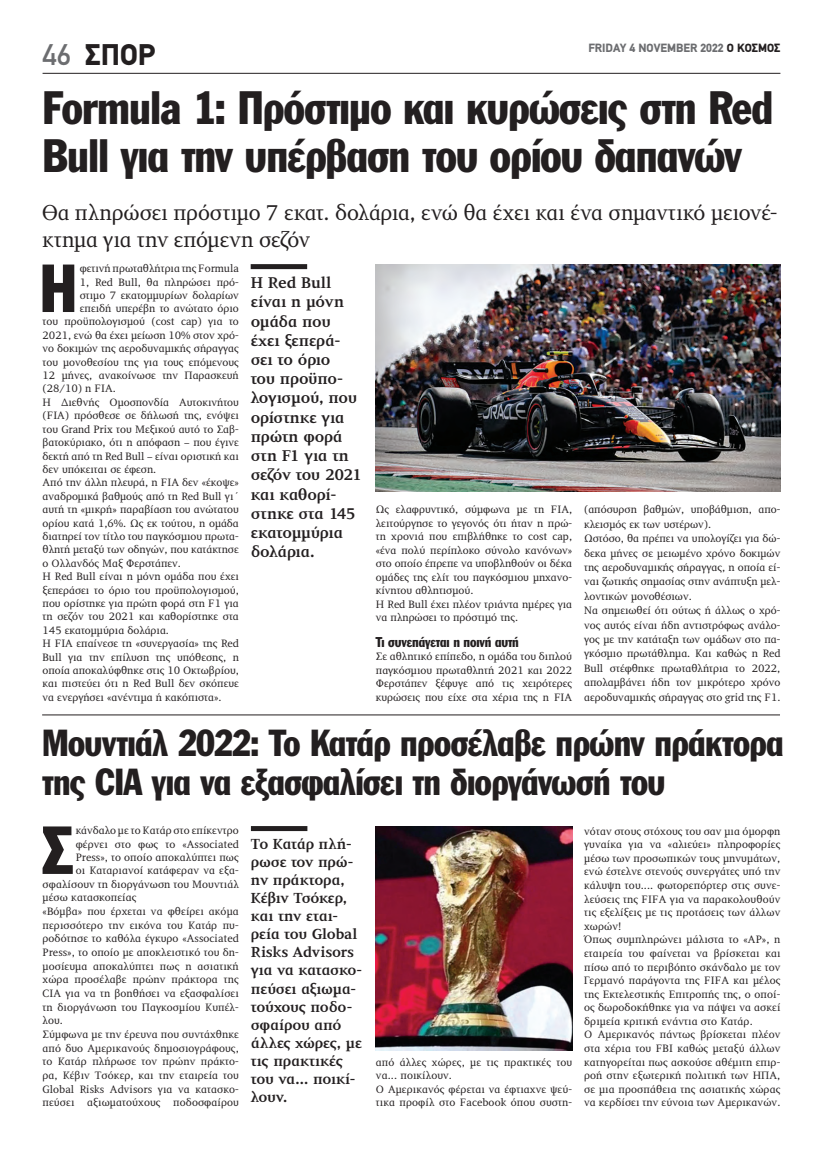
<style>
.page{position:relative;width:823px;height:1149px;background:#fff}
.page>*{position:absolute;margin:0;border:0;box-sizing:border-box;transform-origin:0 0}
.t1{font:66.6px "Franklin Gothic Greek Cond";color:#231f20}
.t2{font:46px/48px "Franklin Gothic Greek Cond";letter-spacing:-.015em;color:#231f20}
.t3{font:37px/39px "Franklin Gothic Greek Cond";letter-spacing:-.015em;color:#231f20}
.t4{font:900 30px "PF Din Text";color:#231f20}
.t5{font:22px/26.4px "PF Diplomat";letter-spacing:-.005em;color:#231f20}
.t6{font:700 16px/19.2px "PF Diplomat";letter-spacing:-.02em;color:#231f20}
.t7{font:700 15px/18px "PF Diplomat";letter-spacing:-.015em;color:#231f20}
.t8{font:14px "Franklin Gothic Greek Cond";letter-spacing:-.01em;color:#231f20}
.t9{font:900 12px "PF Din Text";color:#6c6d70}
.t10{font:11px/13.6px "PF Diplomat";color:#231f20}
.s1{font-weight:500;color:#6c6d70}
.s2{color:#231f20}
</style>
<div class="page">
<hr style="left:43px;top:73px;width:737px;height:1px;background:#231f20">
<svg style="left:251px;top:826px;width:56px;height:4px"></svg>
<div style="left:250px;top:264px;width:57px;height:5px;background:#231f20"></div>
<img style="left:375px;top:264px;width:404px;height:227px">
<img style="left:375px;top:826px;width:197px;height:223px">
<hr style="left:42px;top:714px;width:737px;height:1px;background:#231f20">
<h3 class="t4" style="left:43px;top:37px;width:114px"><span class="s1">46</span> ΣΠΟΡ</h3>
<p class="t9" style="left:588px;top:40px;width:193px">FRIDAY 4 NOVEMBER 2022 <span class="s2">Ο ΚΟΣΜΟΣ</span></p>
<h2 class="t2" style="left:43px;top:83px;width:732px">Formula 1: Πρόστιμο και κυρώσεις στη Red<br>Bull για την υπέρβαση του ορίου δαπανών</h2>
<h3 class="t5" style="left:43px;top:200px;width:735px">Θα πληρώσει πρόστιμο 7 εκατ. δολάρια, ενώ θα έχει και ένα σημαντικό μειονέ&shy;κτημα για την επόμενη σεζόν</h3>
<h1 class="t1" style="left:40px;top:250px;width:39px">Η</h1>
<p class="t10" style="left:80px;top:262px;width:160px">φετινή πρωταθλήτρια της Formula</p>
<p class="t10" style="left:80px;top:275px;width:160px">1, Red Bull, θα πληρώσει πρό-</p>
<p class="t10" style="left:80px;top:288px;width:160px">στιμο 7 εκατομμυρίων δολαρίων</p>
<p class="t10" style="left:80px;top:302px;width:160px">επειδή υπερέβη το ανώτατο όριο</p>
<p class="t10" style="left:43px;top:315px;width:198px">του προϋπολογισμού (cost cap) για το</p>
<p class="t10" style="left:43px;top:328px;width:198px">2021, ενώ θα έχει μείωση 10% στον χρό-</p>
<p class="t10" style="left:43px;top:342px;width:198px">νο δοκιμών της αεροδυναμικής σήραγγας</p>
<p class="t10" style="left:43px;top:355px;width:198px">του μονοθεσίου της για τους επόμενους</p>
<p class="t10" style="left:43px;top:369px;width:198px">12 μήνες, ανακοίνωσε την Παρασκευή</p>
<p class="t10" style="left:43px;top:382px;width:75px">(28/10) η FIA.</p>
<p class="t10" style="left:43px;top:395px;width:198px">Η Διεθνής Ομοσπονδία Αυτοκινήτου</p>
<p class="t10" style="left:43px;top:409px;width:198px">(FIA) πρόσθεσε σε δήλωσή της, ενόψει</p>
<p class="t10" style="left:43px;top:422px;width:198px">του Grand Prix του Μεξικού αυτό το Σαβ-</p>
<p class="t10" style="left:43px;top:436px;width:198px">βατοκύριακο, ότι η απόφαση – που έγινε</p>
<p class="t10" style="left:43px;top:449px;width:198px">δεκτή από τη Red Bull – είναι οριστική και</p>
<p class="t10" style="left:43px;top:462px;width:115px">δεν υπόκειται σε έφεση.</p>
<p class="t10" style="left:43px;top:476px;width:198px">Από την άλλη πλευρά, η FIA δεν «έκοψε»</p>
<p class="t10" style="left:43px;top:489px;width:198px">αναδρομικά βαθμούς από τη Red Bull γι΄</p>
<p class="t10" style="left:43px;top:503px;width:198px">αυτή τη «μικρή» παραβίαση του ανώτατου</p>
<p class="t10" style="left:43px;top:516px;width:198px">ορίου κατά 1,6%. Ως εκ τούτου, η ομάδα</p>
<p class="t10" style="left:43px;top:529px;width:198px">διατηρεί τον τίτλο του παγκόσμιου πρωτα-</p>
<p class="t10" style="left:43px;top:543px;width:198px">θλητή μεταξύ των οδηγών, που κατάκτησε</p>
<p class="t10" style="left:43px;top:556px;width:140px">ο Ολλανδός Μαξ Φερστάπεν.</p>
<p class="t10" style="left:43px;top:570px;width:198px">Η Red Bull είναι η μόνη ομάδα που έχει</p>
<p class="t10" style="left:43px;top:583px;width:198px">ξεπεράσει το όριο του προϋπολογισμού,</p>
<p class="t10" style="left:43px;top:596px;width:198px">που ορίστηκε για πρώτη φορά στη F1 για</p>
<p class="t10" style="left:43px;top:610px;width:198px">τη σεζόν του 2021 και καθορίστηκε στα</p>
<p class="t10" style="left:43px;top:623px;width:128px">145 εκατομμύρια δολάρια.</p>
<p class="t10" style="left:43px;top:637px;width:198px">Η FIA επαίνεσε τη «συνεργασία» της Red</p>
<p class="t10" style="left:43px;top:650px;width:198px">Bull για την επίλυση της υπόθεσης, η</p>
<p class="t10" style="left:43px;top:663px;width:198px">οποία αποκαλύφθηκε στις 10 Οκτωβρίου,</p>
<p class="t10" style="left:43px;top:677px;width:198px">και πιστεύει ότι η Red Bull δεν σκόπευε</p>
<p class="t10" style="left:43px;top:690px;width:180px">να ενεργήσει «ανέντιμα ή κακόπιστα».</p>
<h3 class="t6" style="left:250px;top:273px;width:113px">Η Red Bull είναι η μόνη ομάδα που έχει ξεπερά&shy;σει το όριο<br>του προϋπο&shy;λογισμού, που ορίστηκε για πρώτη φορά στη F1 για τη σεζόν του 2021 και καθορί&shy;στηκε στα 145 εκατομμύρια δολάρια.</h3>
<p class="t10" style="left:375px;top:503px;width:198px">Ως ελαφρυντικό, σύμφωνα με τη FIA, λειτούργησε το γεγονός ότι ήταν η πρώ&shy;τη χρονιά που επιβλήθηκε το cost cap, «ένα πολύ περίπλοκο σύνολο κανόνων» στο οποίο έπρεπε να υποβληθούν οι δέκα ομάδες της ελίτ του παγκόσμιου μηχανο&shy;κίνητου αθλητισμού.<br>Η Red Bull έχει πλέον τριάντα ημέρες για να πληρώσει το πρόστιμό της.</p>
<p class="t8" style="left:375px;top:633px;width:144px">Tι συνεπάγεται η ποινή αυτή</p>
<p class="t10" style="left:375px;top:650px;width:198px;text-align:justify">Σε αθλητικό επίπεδο, η ομάδα του διπλού παγκόσμιου πρωταθλητή 2021 και 2022<br>Φερστάπεν ξέφυγε από τις χειρότερες κυρώσεις που είχε στα χέρια της η FIA</p>
<p class="t10" style="left:583px;top:502px;width:198px;line-height:14.4px">(απόσυρση βαθμών, υποβάθμιση, απο&shy;κλεισμός εκ των υστέρων).<br>Ωστόσο, θα πρέπει να υπολογίζει για δώ&shy;δεκα μήνες σε μειωμένο χρόνο δοκιμών της αεροδυναμικής σήραγγας, η οποία εί&shy;ναι ζωτικής σημασίας στην ανάπτυξη μελ&shy;λοντικών μονοθέσιων.<br>Να σημειωθεί ότι ούτως ή άλλως ο χρό&shy;νος αυτός είναι ήδη αντιστρόφως ανάλο&shy;γος με την κατάταξη των ομάδων στο πα&shy;γκόσμιο πρωτάθλημα. Και καθώς η Red Bull στέφθηκε πρωταθλήτρια το 2022, απολαμβάνει ήδη τον μικρότερο χρόνο αεροδυναμικής σήραγγας στο grid της F1.</p>
<h3 class="t3" style="left:42px;top:723px;width:742px">Μουντιάλ 2022: Το Κατάρ προσέλαβε πρώην πράκτορα της CIA για να εξασφαλίσει τη διοργάνωσή του</h3>
<h1 class="t1" style="left:43px;top:812px;width:32px">Σ</h1>
<p class="t10" style="left:76px;top:823px;width:164px">κάνδαλο με το Κατάρ στο επίκεντρο</p>
<p class="t10" style="left:76px;top:837px;width:164px">φέρνει στο φως το «Associated</p>
<p class="t10" style="left:76px;top:850px;width:164px">Press», το οποίο αποκαλύπτει πως</p>
<p class="t10" style="left:76px;top:863px;width:164px">οι Καταριανοί κατάφεραν να εξα-</p>
<p class="t10" style="left:43px;top:877px;width:198px">σφαλίσουν τη διοργάνωση του Μουντιάλ</p>
<p class="t10" style="left:43px;top:890px;width:95px">μέσω κατασκοπείας</p>
<p class="t10" style="left:43px;top:904px;width:198px">«Βόμβα» που έρχεται να φθείρει ακόμα</p>
<p class="t10" style="left:43px;top:918px;width:198px">περισσότερο την εικόνα του Κατάρ πυ-</p>
<p class="t10" style="left:43px;top:931px;width:198px">ροδότησε το καθόλα έγκυρο «Associated</p>
<p class="t10" style="left:43px;top:945px;width:198px">Press», το οποίο με αποκλειστικό του δη-</p>
<p class="t10" style="left:43px;top:959px;width:198px">μοσίευμα αποκαλύπτει πως η ασιατική</p>
<p class="t10" style="left:43px;top:972px;width:198px">χώρα προσέλαβε πρώην πράκτορα της</p>
<p class="t10" style="left:43px;top:986px;width:198px">CIA για να τη βοηθήσει να εξασφαλίσει</p>
<p class="t10" style="left:43px;top:1000px;width:198px">τη διοργάνωση του Παγκοσμίου Κυπέλ-</p>
<p class="t10" style="left:43px;top:1013px;width:22px">λου.</p>
<p class="t10" style="left:43px;top:1027px;width:198px">Σύμφωνα με την έρευνα που συντάχθηκε</p>
<p class="t10" style="left:43px;top:1041px;width:198px">από δυο Αμερικανούς δημοσιογράφους,</p>
<p class="t10" style="left:43px;top:1054px;width:198px">το Κατάρ πλήρωσε τον πρώην πράκτο-</p>
<p class="t10" style="left:43px;top:1068px;width:198px">ρα, Κέβιν Τσόκερ, και την εταιρεία του</p>
<p class="t10" style="left:43px;top:1082px;width:198px">Global Risks Advisors για να κατασκο-</p>
<p class="t10" style="left:43px;top:1095px;width:198px">πεύσει αξιωματούχους ποδοσφαίρου</p>
<h3 class="t7" style="left:251px;top:835px;width:113px">Το Κατάρ πλή&shy;ρωσε τον πρώ&shy;ην πράκτορα,<br>Κέβιν Τσόκερ, και την εται&shy;ρεία του Global<br>Risks Advisors για να κατασκο&shy;πεύσει αξιωμα&shy;τούχους ποδο&shy;σφαίρου από άλλες χώρες, με τις πρακτικές του να... ποικί&shy;λουν.</h3>
<p class="t10" style="left:583px;top:824px;width:198px">νόταν στους στόχους του σαν μια όμορφη γυναίκα για να «αλιεύει» πληροφορίες μέσω των προσωπικών τους μηνυμάτων, ενώ έστελνε στενούς συνεργάτες υπό την κάλυψη του.... φωτορεπόρτερ στις συνε&shy;λεύσεις της FIFA για να παρακολουθούν τις εξελίξεις με τις προτάσεις των άλλων χωρών!<br>Όπως συμπληρώνει μάλιστα το «AP», η εταιρεία του φαίνεται να βρίσκεται και πίσω από το περιβόητο σκάνδαλο με τον Γερμανό παράγοντα της FIFA και μέλος της Εκτελεστικής Επιτροπής της, ο οποί&shy;ος δωροδοκήθηκε για να πάψει να ασκεί δριμεία κριτική ενάντια στο Κατάρ.<br>Ο Αμερικανός πάντως βρίσκεται πλέον στα χέρια του FBI καθώς μεταξύ άλλων κατηγορείται πως ασκούσε αθέμιτη επιρ&shy;ροή στην εξωτερική πολιτική των ΗΠΑ, σε μια προσπάθεια της ασιατικής χώρας να κερδίσει την εύνοια των Αμερικανών.</p>
<p class="t10" style="left:375px;top:1055px;width:198px">από άλλες χώρες, με τις πρακτικές του να... ποικίλουν.<br>Ο Αμερικανός φέρεται να έφτιαχνε ψεύ&shy;τικα προφίλ στο Facebook όπου συστη-</p>
</div>
